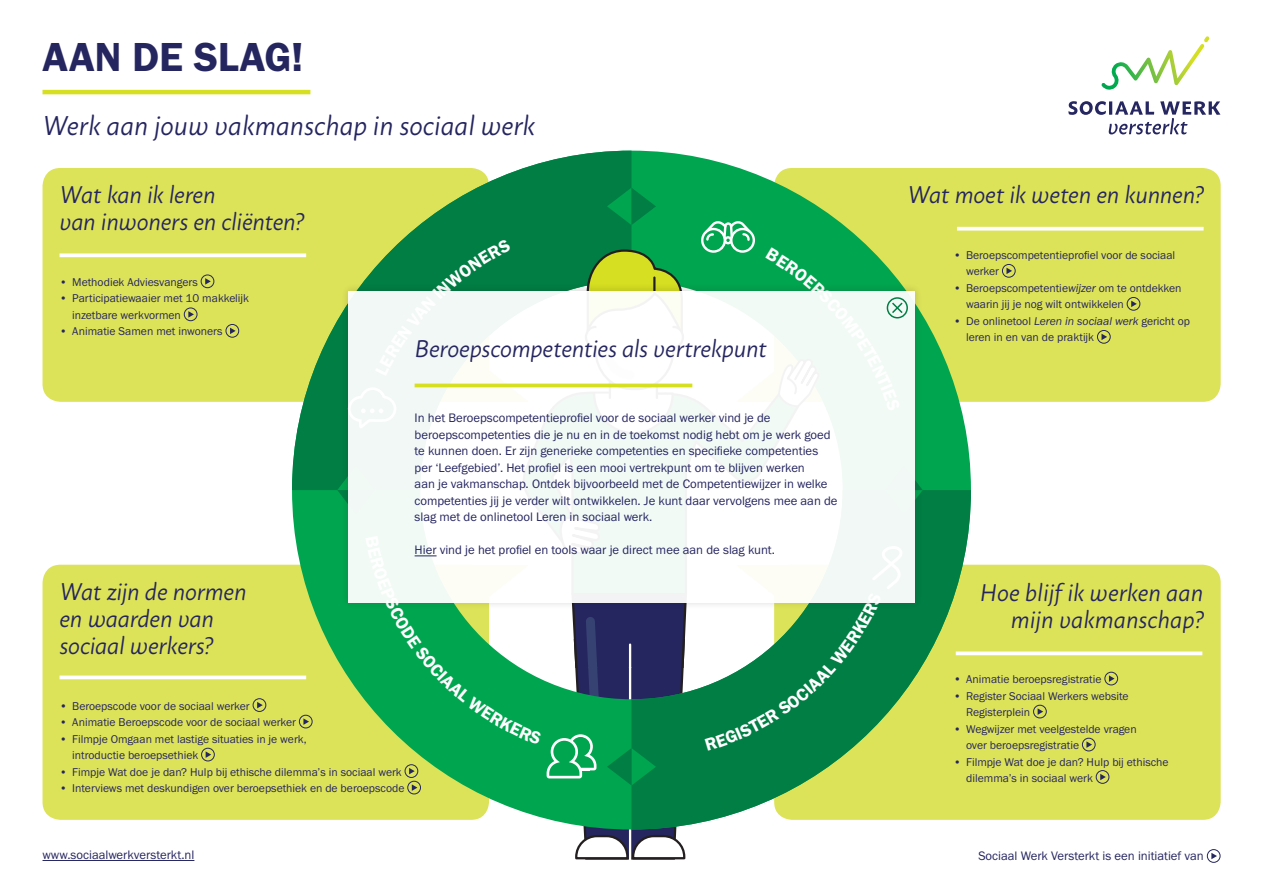
<style>
.page{position:relative;width:1263px;height:893px;background:#fff}
.page>*{position:absolute;margin:0;border:0;box-sizing:border-box;transform-origin:0 0}
.t1{font:42px "Franklin Gothic URW Dem";letter-spacing:-.005em;color:#252560}
.t2{font:italic 27px "Macho";color:#252560}
.Tussenkop_donkergroe{font:italic 24px/27px "Macho";letter-spacing:-.01em;color:#252560}
.t3{font:12.75px/16.5px "Franklin Gothic URW Boo";color:#252560}
.t4{font:11.7px/16.5px "Franklin Gothic URW Boo";color:#252560}
.s1{font-size:12px}
.s2{font-family:"Franklin Gothic URW Boo Ita"}
</style>
<div class="page">
<div style="left:43px;top:168px;width:446px;height:234px;background:#dde358;border-radius:18px"></div>
<div style="left:43px;top:565px;width:446px;height:255px;background:#dde358;border-radius:18px"></div>
<div style="left:774px;top:565px;width:447px;height:255px;background:#dde358;border-radius:18px"></div>
<div style="left:774px;top:168px;width:447px;height:234px;background:#dde358;border-radius:18px"></div>
<div style="left:1002px;top:264px;width:13px;height:14px;border:1px solid #252560;border-radius:50%"></div>
<svg style="left:1006px;top:268px;width:6px;height:6px"></svg>
<div style="left:1127px;top:297px;width:13px;height:14px;border:1px solid #252560;border-radius:50%"></div>
<svg style="left:1131px;top:301px;width:6px;height:6px"></svg>
<div style="left:1097px;top:330px;width:13px;height:14px;border:1px solid #252560;border-radius:50%"></div>
<svg style="left:1101px;top:334px;width:6px;height:6px"></svg>
<div style="left:201px;top:275px;width:13px;height:13px;border:1px solid #252560;border-radius:50%"></div>
<svg style="left:205px;top:278px;width:6px;height:7px"></svg>
<div style="left:184px;top:308px;width:13px;height:13px;border:1px solid #252560;border-radius:50%"></div>
<svg style="left:188px;top:311px;width:6px;height:7px"></svg>
<div style="left:226px;top:324px;width:13px;height:14px;border:1px solid #252560;border-radius:50%"></div>
<svg style="left:230px;top:328px;width:6px;height:6px"></svg>
<div style="left:253px;top:698px;width:13px;height:14px;border:1px solid #252560;border-radius:50%"></div>
<svg style="left:257px;top:702px;width:6px;height:6px"></svg>
<div style="left:201px;top:748px;width:14px;height:13px;border:1px solid #252560;border-radius:50%"></div>
<svg style="left:206px;top:751px;width:5px;height:7px"></svg>
<div style="left:1104px;top:672px;width:14px;height:13px;border:1px solid #252560;border-radius:50%"></div>
<svg style="left:1109px;top:675px;width:5px;height:7px"></svg>
<div style="left:1033px;top:705px;width:14px;height:13px;border:1px solid #252560;border-radius:50%"></div>
<svg style="left:1037px;top:708px;width:6px;height:7px"></svg>
<div style="left:1082px;top:738px;width:13px;height:13px;border:1px solid #252560;border-radius:50%"></div>
<svg style="left:1086px;top:741px;width:6px;height:7px"></svg>
<div style="left:1096px;top:770px;width:13px;height:14px;border:1px solid #252560;border-radius:50%"></div>
<svg style="left:1100px;top:774px;width:6px;height:6px"></svg>
<hr style="left:43px;top:860px;width:151px;height:1px;background:#252560">
<svg style="left:971px;top:227px;width:232px;height:4px"></svg>
<svg style="left:60px;top:253px;width:232px;height:4px"></svg>
<hr style="left:60px;top:676px;width:246px;height:3px;background:#fff">
<svg style="left:971px;top:651px;width:231px;height:4px"></svg>
<svg style="left:292px;top:151px;width:679px;height:669px"></svg>
<hr style="left:43px;top:90px;width:267px;height:4px;background:#d6df21">
<svg style="left:1101px;top:36px;width:108px;height:54px"></svg>
<svg style="left:1068px;top:101px;width:152px;height:33px"></svg>
<div style="left:1207px;top:849px;width:13px;height:14px;border:1px solid #252560;border-radius:50%"></div>
<svg style="left:1211px;top:853px;width:6px;height:6px"></svg>
<svg style="left:337px;top:188px;width:586px;height:672px"></svg>
<h1 class="t1" style="left:43px;top:31px;width:262px">AAN DE SLAG!</h1>
<h2 class="t2" style="left:43px;top:103px;width:494px">Werk aan jouw vakmanschap in sociaal werk</h2>
<h3 class="Tussenkop_donkergroe" style="left:60px;top:180px;width:246px">Wat kan ik leren<br>van inwoners en cliënten?</h3>
<p class="t4" style="left:60px;top:274px;width:140px">• Methodiek Adviesvangers</p>
<p class="t4" style="left:72px;top:290px;width:178px;text-indent:-13px">• Participatiewaaier met 10 makkelijk inzetbare werkvormen</p>
<p class="t4" style="left:60px;top:323px;width:165px">• Animatie Samen met inwoners</p>
<p class="Tussenkop_donkergroe" style="left:415px;top:333px;width:354px">Beroepscompetenties als vertrekpunt</p>
<h3 class="Tussenkop_donkergroe" style="left:60px;top:576px;width:189px">Wat zijn de normen en waarden van sociaal werkers?</h3>
<p class="t3" style="left:415px;top:410px;width:424px">In het Beroepscompetentieprofiel voor de sociaal werker vind je de beroepscompetenties die je nu en in de toekomst nodig hebt om je werk goed te kunnen doen. Er zijn generieke competenties en specifieke competenties per ‘Leefgebied’. Het profiel is een mooi vertrekpunt om te blijven werken<br>aan je vakmanschap. Ontdek bijvoorbeeld met de Competentiewijzer in welke competenties jij je verder wilt ontwikkelen. Je kunt daar vervolgens mee aan de slag met de onlinetool Leren in sociaal werk.</p>
<p class="t3" style="left:415px;top:542px;width:362px">Hier vind je het profiel en tools waar je direct mee aan de slag kunt.</p>
<p class="t4" style="left:60px;top:697px;width:192px"><span class="s1">•</span> Beroepscode voor de sociaal werker</p>
<p class="t4" style="left:60px;top:714px;width:238px">• Animatie Beroepscode voor de sociaal werker</p>
<p class="t4" style="left:72px;top:730px;width:236px;text-indent:-13px">• Filmpje Omgaan met lastige situaties in je werk, introductie beroepsethiek</p>
<p class="t4" style="left:60px;top:763px;width:344px">• Fimpje Wat doe je dan? Hulp bij ethische dilemma’s in sociaal werk</p>
<p class="t4" style="left:60px;top:780px;width:346px">• Interviews met deskundigen over beroepsethiek en de beroepscode</p>
<p class="t3" style="left:43px;top:846px;width:153px">www.sociaalwerkversterkt.nl</p>
<h3 class="Tussenkop_donkergroe" style="left:907px;top:180px;width:297px">Wat moet ik weten en kunnen?</h3>
<p class="t4" style="left:966px;top:247px;width:211px;text-indent:-13px">• Beroepscompetentieprofiel voor de sociaal werker</p>
<p class="t4" style="left:966px;top:280px;width:217px;text-indent:-13px">• Beroepscompetentie<span class="s2">wijzer</span> om te ontdekken waarin jij je nog wilt ontwikkelen</p>
<p class="t4" style="left:966px;top:313px;width:225px;text-indent:-13px">• De onlinetool <span class="s2">Leren in sociaal werk</span> gericht op leren in en van de praktijk</p>
<h3 class="Tussenkop_donkergroe" style="left:980px;top:577px;width:225px;text-align:right">Hoe blijf ik werken aan mijn vakmanschap?</h3>
<p class="t4" style="left:953px;top:671px;width:150px"><span class="s1">•</span> Animatie beroepsregistratie</p>
<p class="t4" style="left:966px;top:687px;width:164px;text-indent:-13px">• Register Sociaal Werkers website<br>Registerplein</p>
<p class="t4" style="left:966px;top:720px;width:172px;text-indent:-13px">• Wegwijzer met veelgestelde vragen over beroepsregistratie</p>
<p class="t4" style="left:966px;top:753px;width:204px;text-indent:-13px">• Filmpje Wat doe je dan? Hulp bij ethische dilemma’s in sociaal werk</p>
<p class="t3" style="left:978px;top:847px;width:227px">Sociaal Werk Versterkt is een initiatief van</p>
</div>
